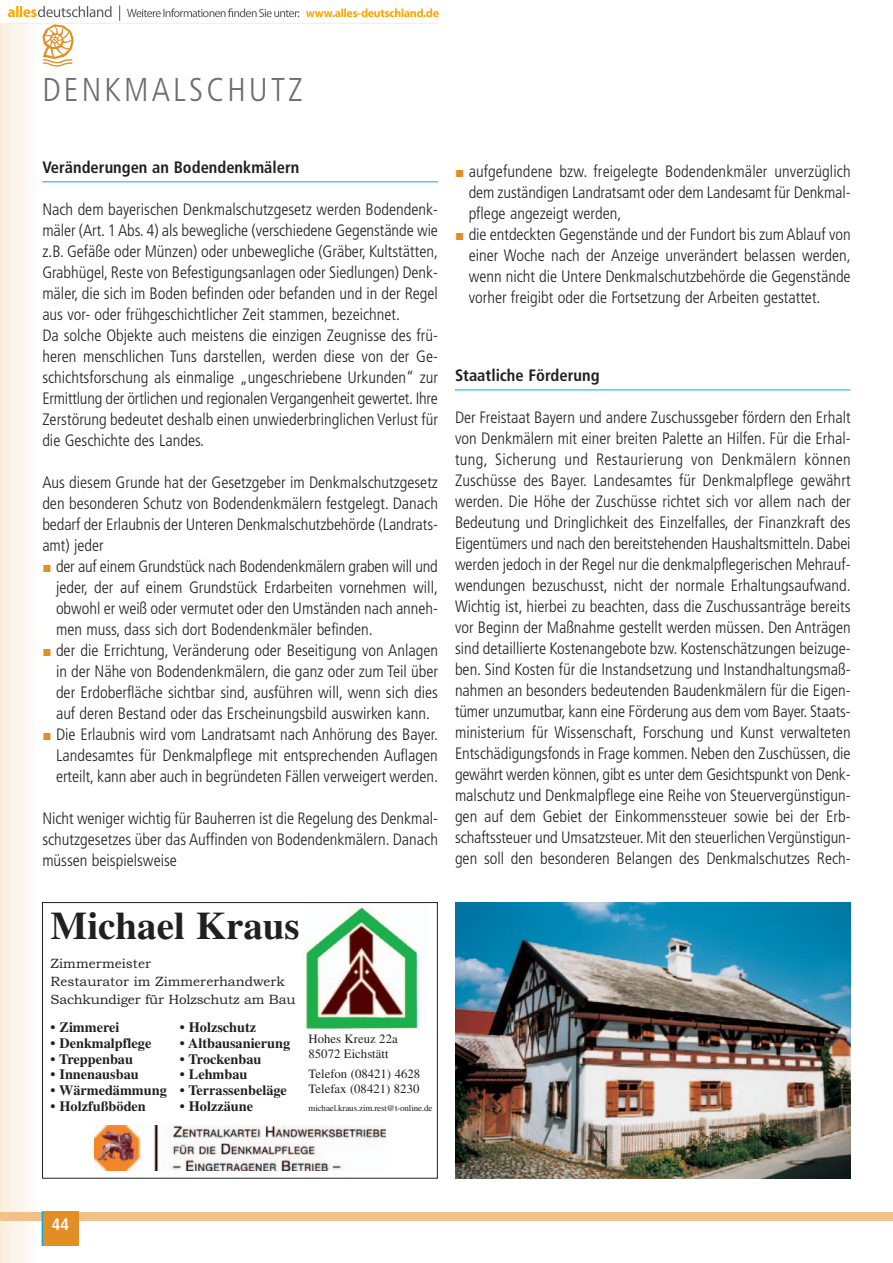
<style>
.page{position:relative;width:893px;height:1263px;background:#fff}
.page>*{position:absolute;margin:0;border:0;box-sizing:border-box;transform-origin:0 0}
.t1{font:39px "Times Bold+PXJNNW";color:#231f20}
.t2{font:300 condensed 33px "Frutiger";letter-spacing:.095em;color:#6c6d70}
.t3{font:300 condensed 16.5px/21px "Frutiger";color:#231f20;text-align:justify}
.t4{font:700 condensed 16.5px "Frutiger";color:#231f20}
.t5{font:700 condensed 16.5px "Frutiger";color:#fff}
.t6{font:14.25px "Times Bold+PXJNNW";color:#231f20}
.t7{font:13.5px/18px "Bookman Old Style+SHLFNE";color:#231f20}
.t8{font:12.75px/15.5px "Times Roman+PDLUPF";color:#231f20}
.t9{font:9px "Times Roman+PDLUPF";letter-spacing:-.015em;color:#231f20}
.s1{font-family:"European Pi Three";font-weight:400;font-stretch:normal;color:#e28e25}
</style>
<div class="page">
<div style="left:0;top:0;width:5px;height:1263px;background:#faecd9"></div>
<div style="left:4px;top:0;width:5px;height:1263px;background:#fbeedd"></div>
<div style="left:8px;top:0;width:6px;height:1263px;background:#fbf0e1"></div>
<div style="left:12px;top:0;width:5px;height:1263px;background:#fcf2e5"></div>
<div style="left:16px;top:0;width:5px;height:1263px;background:#fcf4e9"></div>
<div style="left:19px;top:0;width:5px;height:1263px;background:#fcf6ed"></div>
<div style="left:23px;top:0;width:5px;height:1263px;background:#fdf8f1"></div>
<div style="left:28px;top:0;width:5px;height:1263px;background:#fdfaf6"></div>
<div style="left:32px;top:0;width:5px;height:1263px;background:#fdfcfa"></div>
<hr style="left:36px;top:0;width:2px;height:1263px;background:#fff">
<hr style="left:42px;top:181px;width:396px;height:1px;background:#00adeb">
<hr style="left:455px;top:390px;width:395px;height:1px;background:#00adeb">
<div style="left:0;top:1212px;width:892px;height:8px;background:#f0c189"></div>
<div style="left:42px;top:1212px;width:36px;height:34px;background:#e28e25"></div>
<hr style="left:42px;top:1212px;width:1px;height:34px;background:#00adeb">
<img style="left:43px;top:25px;width:31px;height:41px">
<img style="left:305px;top:906px;width:114px;height:124px">
<div style="left:42px;top:902px;width:396px;height:277px;border:1px solid #231f20"></div>
<img style="left:94px;top:1126px;width:291px;height:45px">
<img style="left:455px;top:903px;width:395px;height:276px">
<img style="left:0;top:0;width:439px;height:24px">
<h2 class="t2" style="left:42px;top:77px;width:262px">DENKMALSCHUTZ</h2>
<p class="t4" style="left:42px;top:161px;width:258px">Veränderungen an Bodendenkmälern</p>
<p class="t3" style="left:42px;top:200px;width:397px;text-align:left">Nach dem bayerischen Denkmalschutzgesetz werden Bodendenk&shy;mäler (Art. 1 Abs. 4) als bewegliche (verschiedene Gegenstände wie z.B. Gefäße oder Münzen) oder unbewegliche (Gräber, Kultstätten, Grabhügel, Reste von Befestigungsanlagen oder Siedlungen) Denk&shy;mäler, die sich im Boden befinden oder befanden und in der Regel aus vor- oder frühgeschichtlicher Zeit stammen, bezeichnet.<br>Da solche Objekte auch meistens die einzigen Zeugnisse des frü&shy;heren menschlichen Tuns darstellen, werden diese von der Ge&shy;schichtsforschung als einmalige „ungeschriebene Urkunden“ zur Ermittlung der örtlichen und regionalen Vergangenheit gewertet. Ihre Zerstörung bedeutet deshalb einen unwiederbringlichen Verlust für die Geschichte des Landes.</p>
<p class="t3" style="left:42px;top:473px;width:397px">Aus diesem Grunde hat der Gesetzgeber im Denkmalschutzgesetz den besonderen Schutz von Bodendenkmälern festgelegt. Danach bedarf der Erlaubnis der Unteren Denkmalschutzbehörde (Landrats&shy;amt) jeder</p>
<p class="t3" style="left:56px;top:557px;width:383px;text-indent:-14px"><span class="s1">-</span> der auf einem Grundstück nach Bodendenkmälern graben will und jeder, der auf einem Grundstück Erdarbeiten vornehmen will, obwohl er weiß oder vermutet oder den Umständen nach anneh&shy;men muss, dass sich dort Bodendenkmäler befinden.</p>
<p class="t3" style="left:56px;top:641px;width:383px;text-indent:-14px"><span class="s1">-</span> der die Errichtung, Veränderung oder Beseitigung von Anlagen in der Nähe von Bodendenkmälern, die ganz oder zum Teil über der Erdoberfläche sichtbar sind, ausführen will, wenn sich dies auf deren Bestand oder das Erscheinungsbild auswirken kann.</p>
<p class="t3" style="left:56px;top:725px;width:383px;text-indent:-14px"><span class="s1">-</span> Die Erlaubnis wird vom Landratsamt nach Anhörung des Bayer.<br>Landesamtes für Denkmalpflege mit entsprechenden Auflagen erteilt, kann aber auch in begründeten Fällen verweigert werden.</p>
<p class="t3" style="left:42px;top:809px;width:397px">Nicht weniger wichtig für Bauherren ist die Regelung des Denkmal&shy;schutzgesetzes über das Auffinden von Bodendenkmälern. Danach müssen beispielsweise</p>
<h1 class="t1" style="left:51px;top:913px;width:251px">Michael Kraus</h1>
<p class="t7" style="left:51px;top:955px;width:246px">Zimmermeister<br>Restaurator im Zimmererhandwerk<br>Sachkundiger für Holzschutz am Bau</p>
<p class="t6" style="left:51px;top:1022px;width:70px">• Zimmerei</p>
<p class="t6" style="left:180px;top:1022px;width:78px">• Holzschutz</p>
<p class="t6" style="left:51px;top:1038px;width:102px">• Denkmalpflege</p>
<p class="t6" style="left:180px;top:1038px;width:112px">• Altbausanierung</p>
<p class="t6" style="left:51px;top:1054px;width:84px">• Treppenbau</p>
<p class="t6" style="left:180px;top:1054px;width:83px">• Trockenbau</p>
<p class="t6" style="left:51px;top:1070px;width:90px">• Innenausbau</p>
<p class="t6" style="left:180px;top:1070px;width:69px">• Lehmbau</p>
<p class="t6" style="left:51px;top:1085px;width:238px">• Wärmedämmung • Terrassenbeläge</p>
<p class="t6" style="left:51px;top:1101px;width:97px">• Holzfußböden</p>
<p class="t6" style="left:180px;top:1101px;width:75px">• Holzzäune</p>
<p class="t8" style="left:308px;top:1031px;width:91px">Hohes Kreuz 22a<br>85072 Eichstätt</p>
<p class="t8" style="left:308px;top:1066px;width:113px">Telefon (08421) 4628<br>Telefax (08421) 8230</p>
<p class="t9" style="left:308px;top:1103px;width:125px">michael.kraus.zim.rest@t-online.de</p>
<p class="t3" style="left:468px;top:162px;width:383px;text-indent:-14px"><span class="s1">-</span> aufgefundene bzw. freigelegte Bodendenkmäler unverzüglich dem zuständigen Landratsamt oder dem Landesamt für Denkmal&shy;pflege angezeigt werden,</p>
<p class="t3" style="left:468px;top:225px;width:383px;text-indent:-14px"><span class="s1">-</span> die entdeckten Gegenstände und der Fundort bis zum Ablauf von einer Woche nach der Anzeige unverändert belassen werden, wenn nicht die Untere Denkmalschutzbehörde die Gegenstände vorher freigibt oder die Fortsetzung der Arbeiten gestattet.</p>
<p class="t4" style="left:455px;top:369px;width:146px">Staatliche Förderung</p>
<p class="t3" style="left:455px;top:408px;width:397px">Der Freistaat Bayern und andere Zuschussgeber fördern den Erhalt von Denkmälern mit einer breiten Palette an Hilfen. Für die Erhal&shy;tung, Sicherung und Restaurierung von Denkmälern können Zuschüsse des Bayer. Landesamtes für Denkmalpflege gewährt werden. Die Höhe der Zuschüsse richtet sich vor allem nach der Bedeutung und Dringlichkeit des Einzelfalles, der Finanzkraft des Eigentümers und nach den bereitstehenden Haushaltsmitteln. Dabei werden jedoch in der Regel nur die denkmalpflegerischen Mehrauf&shy;wendungen bezuschusst, nicht der normale Erhaltungsaufwand.<br>Wichtig ist, hierbei zu beachten, dass die Zuschussanträge bereits vor Beginn der Maßnahme gestellt werden müssen. Den Anträgen sind detaillierte Kostenangebote bzw. Kostenschätzungen beizuge&shy;ben. Sind Kosten für die Instandsetzung und Instandhaltungsmaß&shy;nahmen an besonders bedeutenden Baudenkmälern für die Eigen&shy;tümer unzumutbar, kann eine Förderung aus dem vom Bayer. Staats&shy;ministerium für Wissenschaft, Forschung und Kunst verwalteten Entschädigungsfonds in Frage kommen. Neben den Zuschüssen, die gewährt werden können, gibt es unter dem Gesichtspunkt von Denk&shy;malschutz und Denkmalpflege eine Reihe von Steuervergünstigun&shy;gen auf dem Gebiet der Einkommenssteuer sowie bei der Erb&shy;schaftssteuer und Umsatzsteuer. Mit den steuerlichen Vergünstigun&shy;gen soll den besonderen Belangen des Denkmalschutzes Rech-</p>
<p class="t5" style="left:52px;top:1218px;width:19px">44</p>
</div>
